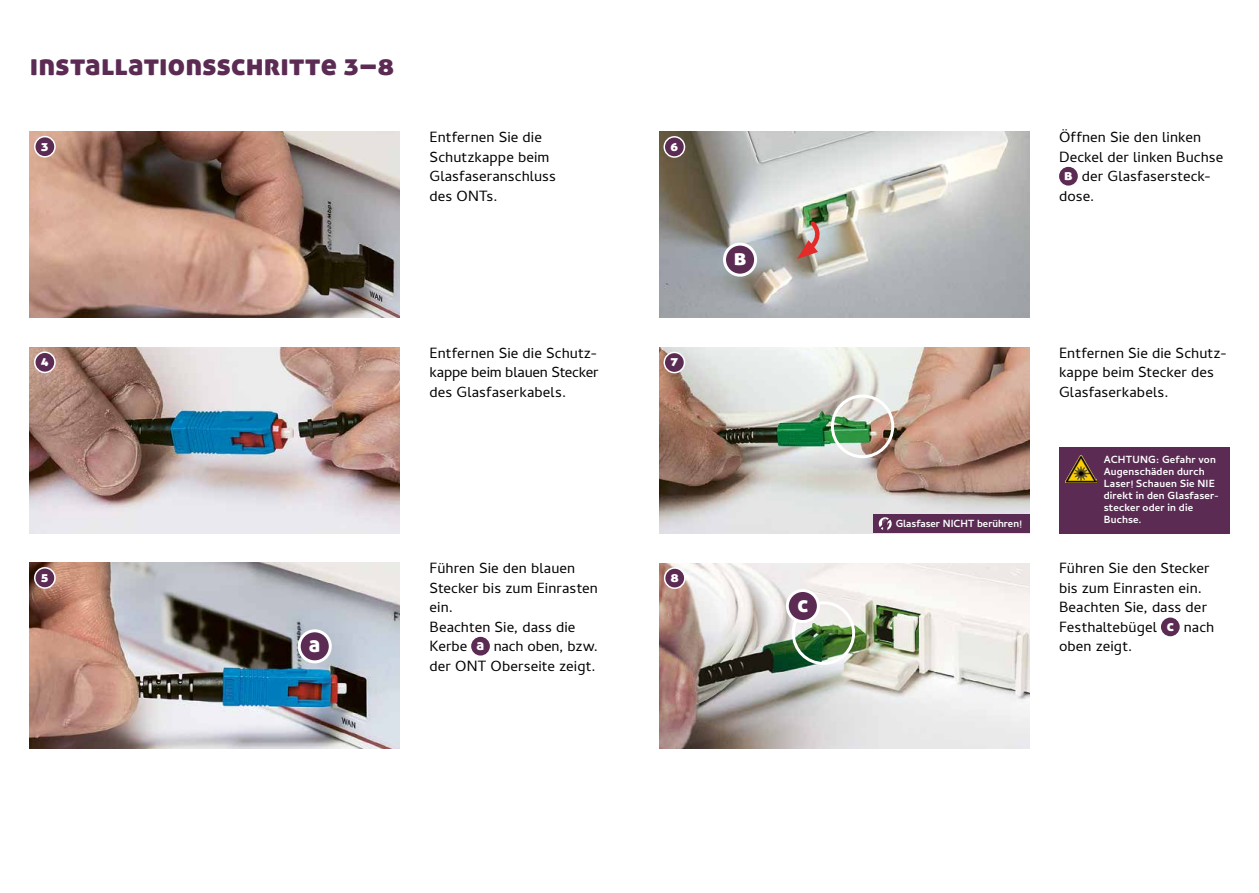
<style>
.page{position:relative;width:1259px;height:893px;background:#fff}
.page>*{position:absolute;margin:0;border:0;box-sizing:border-box;transform-origin:0 0}
.t1{font:30px "Aller Display";letter-spacing:.005em;color:#5b2b54}
.t2{font:22.5px "Aller Display";color:#fff}
.t3{font:15px/19.5px "Cambay";letter-spacing:.005em;color:#000}
.t4{font:15px "Aller Display";color:#fff}
.t5{font:700 10.5px/12px "Cambay";letter-spacing:.015em;color:#fff}
.s1{font-family:"Aller Display";color:#fff}
</style>
<div class="page">
<div style="left:1059px;top:167px;width:18px;height:19px;background:#5b2b54;border-radius:50%"></div>
<img style="left:659px;top:132px;width:370px;height:186px">
<div style="left:664px;top:137px;width:20px;height:20px;background:#5b2b54;border-radius:50%"></div>
<div style="left:663px;top:136px;width:22px;height:22px;border:2px solid #fff;border-radius:50%"></div>
<div style="left:724px;top:244px;width:31px;height:31px;background:#5b2b54;border-radius:50%"></div>
<div style="left:723px;top:243px;width:34px;height:34px;border:3px solid #fff;border-radius:50%"></div>
<svg style="left:797px;top:219px;width:29px;height:40px"></svg>
<img style="left:659px;top:347px;width:370px;height:186px">
<div style="left:664px;top:352px;width:20px;height:21px;background:#5b2b54;border-radius:50%"></div>
<div style="left:663px;top:352px;width:22px;height:21px;border:2px solid #fff;border-radius:50%"></div>
<div style="left:831px;top:394px;width:63px;height:64px;border:3px solid #fff;border-radius:50%"></div>
<div style="left:1059px;top:447px;width:170px;height:86px;background:#5b2b54"></div>
<img style="left:1065px;top:455px;width:31px;height:28px">
<img style="left:30px;top:132px;width:370px;height:185px">
<img style="left:30px;top:563px;width:370px;height:186px">
<img style="left:30px;top:347px;width:370px;height:186px">
<div style="left:471px;top:637px;width:19px;height:19px;background:#5b2b54;border-radius:50%"></div>
<div style="left:35px;top:137px;width:20px;height:20px;background:#5b2b54;border-radius:50%"></div>
<div style="left:34px;top:136px;width:22px;height:22px;border:2px solid #fff;border-radius:50%"></div>
<div style="left:35px;top:352px;width:20px;height:20px;background:#5b2b54;border-radius:50%"></div>
<div style="left:34px;top:351px;width:22px;height:22px;border:2px solid #fff;border-radius:50%"></div>
<div style="left:35px;top:568px;width:20px;height:20px;background:#5b2b54;border-radius:50%"></div>
<div style="left:34px;top:567px;width:22px;height:22px;border:2px solid #fff;border-radius:50%"></div>
<div style="left:1161px;top:618px;width:18px;height:18px;background:#5b2b54;border-radius:50%"></div>
<img style="left:659px;top:563px;width:370px;height:186px">
<div style="left:792px;top:601px;width:63px;height:64px;border:3px solid #fff;border-radius:50%"></div>
<div style="left:787px;top:590px;width:31px;height:31px;background:#5b2b54;border-radius:50%"></div>
<div style="left:786px;top:589px;width:34px;height:34px;border:3px solid #fff;border-radius:50%"></div>
<div style="left:664px;top:568px;width:21px;height:20px;background:#5b2b54;border-radius:50%"></div>
<div style="left:664px;top:567px;width:21px;height:22px;border:2px solid #fff;border-radius:50%"></div>
<div style="left:299px;top:631px;width:31px;height:31px;background:#5b2b54;border-radius:50%"></div>
<div style="left:298px;top:629px;width:34px;height:34px;border:3px solid #fff;border-radius:50%"></div>
<div style="left:873px;top:514px;width:156px;height:19px;background:#5b2b54"></div>
<svg style="left:878px;top:517px;width:13px;height:13px"></svg>
<h1 class="t1" style="left:30px;top:46px;width:366px">installationsschritte 3–8</h1>
<p class="t4" style="left:41px;top:136px;width:9px">3</p>
<p class="t3" style="left:429px;top:127px;width:128px">Entfernen Sie die<br>Schutzkappe beim<br>Glasfaseranschluss des ONTs.</p>
<p class="t4" style="left:41px;top:351px;width:9px">4</p>
<p class="t3" style="left:429px;top:343px;width:171px;text-align:justify">Entfernen Sie die Schutz&shy;kappe beim blauen Stecker des Glasfaserkabels.</p>
<p class="t4" style="left:670px;top:136px;width:9px">6</p>
<p class="t4" style="left:670px;top:351px;width:9px">7</p>
<h2 class="t2" style="left:733px;top:243px;width:14px">b</h2>
<p class="t3" style="left:1059px;top:127px;width:143px">Öffnen Sie den linken</p>
<p class="t3" style="left:1059px;top:147px;width:166px">Deckel der linken Buchse</p>
<p class="t3" style="left:1064px;top:166px;width:146px"><span class="s1">b</span> der Glasfasersteck-</p>
<p class="t3" style="left:1059px;top:186px;width:37px">dose.</p>
<p class="t5" style="left:895px;top:518px;width:127px">Glasfaser NICHT berühren!</p>
<p class="t3" style="left:1059px;top:343px;width:169px">Entfernen Sie die Schutz&shy;kappe beim Stecker des<br>Glasfaserkabels.</p>
<p class="t5" style="left:1103px;top:453px;width:117px">ACHTUNG: Gefahr von<br>Augenschäden durch<br>Laser! Schauen Sie NIE direkt in den Glasfaser&shy;stecker oder in die<br>Buchse.</p>
<p class="t3" style="left:429px;top:558px;width:170px">Führen Sie den blauen<br>Stecker bis zum Einrasten ein.<br>Beachten Sie, dass die<br>Kerbe <span class="s1">a</span> nach oben, bzw. der ONT Oberseite zeigt.</p>
<p class="t4" style="left:41px;top:567px;width:9px">5</p>
<p class="t3" style="left:1059px;top:558px;width:157px">Führen Sie den Stecker bis zum Einrasten ein.<br>Beachten Sie, dass der<br>Festhaltebügel <span class="s1">c</span> nach oben zeigt.</p>
<p class="t4" style="left:670px;top:567px;width:10px">8</p>
<h2 class="t2" style="left:797px;top:589px;width:12px">c</h2>
<h2 class="t2" style="left:309px;top:630px;width:13px">a</h2>
</div>
